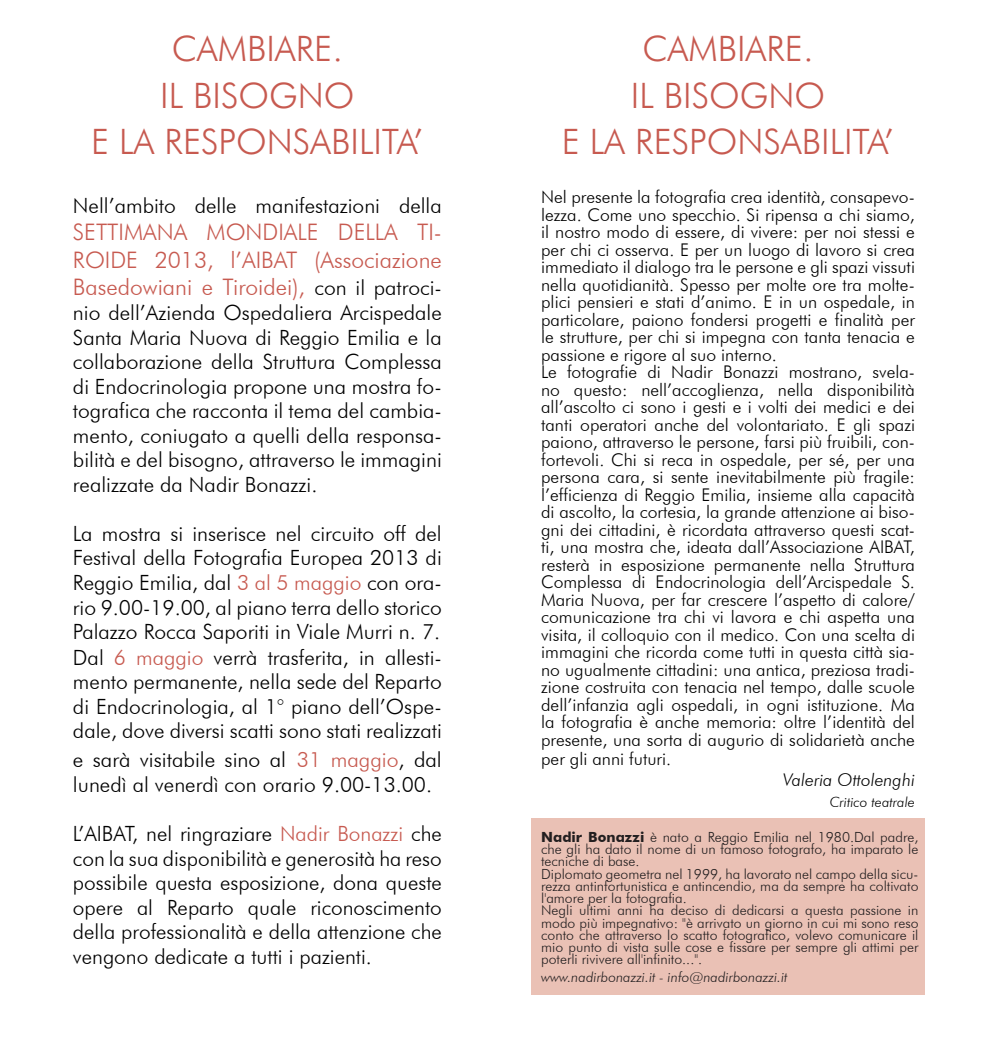
<style>
.page{position:relative;width:988px;height:1042px;background:#fff}
.page>*{position:absolute;margin:0;border:0;box-sizing:border-box;transform-origin:0 0}
.t1{font:300 35px "Futura BT";color:#c75a50}
.t2{font:300 22.75px/27.3px "Futura BT";color:#c75a50;text-align:justify}
.t3{font:300 21px/24.5px "Futura BT";color:#000;text-align:justify}
.t4{font:300 17.5px/17.5px "Futura BT";color:#000;text-align:justify}
.t5{font:italic 300 17.5px "Futura BT";color:#000}
.t6{font:300 14px/12.2px "Futura BT";color:#231f20;text-align:justify}
.t7{font:italic 300 14px "Futura BT";color:#231f20}
.t8{font:italic 300 14px "Futura BT";color:#000}
.s1{font-size:21px;color:#000}
.s2{color:#c75a50}
.s3{font-weight:700}
</style>
<div class="page">
<div style="left:531px;top:819px;width:393px;height:176px;background:#eac1b5"></div>
<p class="t1" style="left:172px;top:28px;width:173px">CAMBIARE.</p>
<p class="t1" style="left:160px;top:74px;width:196px">IL BISOGNO</p>
<p class="t1" style="left:91px;top:120px;width:334px">E LA RESPONSABILITA’</p>
<p class="t3" style="left:73px;top:193px;width:370px">Nell’ambito delle manifestazioni della</p>
<p class="t2" style="left:73px;top:218px;width:370px">SETTIMANA MONDIALE DELLA TI-ROIDE 2013, l’AIBAT (Associazione Basedowiani e Tiroidei), <span class="s1">con il patroci-</span></p>
<p class="t3" style="left:73px;top:300px;width:370px">nio dell’Azienda Ospedaliera Arcispedale Santa Maria Nuova di Reggio Emilia e la collaborazione della Struttura Complessa di Endocrinologia propone una mostra fo&shy;tografica che racconta il tema del cambia&shy;mento, coniugato a quelli della responsa&shy;bilità e del bisogno, attraverso le immagini realizzate da Nadir Bonazzi.</p>
<p class="t3" style="left:73px;top:521px;width:370px">La mostra si inserisce nel circuito off del Festival della Fotografia Europea 2013 di Reggio Emilia, dal <span class="s2">3 al 5 maggio</span> con ora&shy;rio 9.00-19.00, al piano terra dello storico Palazzo Rocca Saporiti in Viale Murri n. 7.</p>
<p class="t3" style="left:73px;top:644px;width:370px">Dal <span class="s2">6 maggio</span> verrà trasferita, in allesti&shy;mento permanente, nella sede del Reparto di Endocrinologia, al 1° piano dell’Ospe&shy;dale, dove diversi scatti sono stati realizzati</p>
<p class="t3" style="left:73px;top:747px;width:370px">e sarà visitabile sino al <span class="s2">31 maggio</span>, dal lunedì al venerdì con orario 9.00-13.00.</p>
<p class="t3" style="left:73px;top:821px;width:370px">L’AIBAT, nel ringraziare <span class="s2">Nadir Bonazzi</span> che con la sua disponibilità e generosità ha reso possibile questa esposizione, dona queste opere al Reparto quale riconoscimento della professionalità e della attenzione che vengono dedicate a tutti i pazienti.</p>
<p class="t1" style="left:642px;top:28px;width:173px">CAMBIARE.</p>
<p class="t1" style="left:630px;top:74px;width:196px">IL BISOGNO</p>
<p class="t1" style="left:561px;top:120px;width:334px">E LA RESPONSABILITA’</p>
<p class="t4" style="left:541px;top:188px;width:375px">Nel presente la fotografia crea identità, consapevo&shy;lezza. Come uno specchio. Si ripensa a chi siamo, il nostro modo di essere, di vivere: per noi stessi e per chi ci osserva. E per un luogo di lavoro si crea immediato il dialogo tra le persone e gli spazi vissuti nella quotidianità. Spesso per molte ore tra molte&shy;plici pensieri e stati d’animo. E in un ospedale, in particolare, paiono fondersi progetti e finalità per le strutture, per chi si impegna con tanta tenacia e passione e rigore al suo interno.</p>
<p class="t4" style="left:541px;top:363px;width:375px">Le fotografie di Nadir Bonazzi mostrano, svela&shy;no questo: nell’accoglienza, nella disponibilità all’ascolto ci sono i gesti e i volti dei medici e dei tanti operatori anche del volontariato. E gli spazi paiono, attraverso le persone, farsi più fruibili, con&shy;fortevoli. Chi si reca in ospedale, per sé, per una persona cara, si sente inevitabilmente più fragile: l’efficienza di Reggio Emilia, insieme alla capacità di ascolto, la cortesia, la grande attenzione ai biso&shy;gni dei cittadini, è ricordata attraverso questi scat&shy;ti, una mostra che, ideata dall’Associazione AIBAT, resterà in esposizione permanente nella Struttura Complessa di Endocrinologia dell’Arcispedale S.<br>Maria Nuova, per far crescere l’aspetto di calore/ comunicazione tra chi vi lavora e chi aspetta una visita, il colloquio con il medico. Con una scelta di immagini che ricorda come tutti in questa città sia&shy;no ugualmente cittadini: una antica, preziosa tradi&shy;zione costruita con tenacia nel tempo, dalle scuole dell’infanzia agli ospedali, in ogni istituzione. Ma la fotografia è anche memoria: oltre l’identità del presente, una sorta di augurio di solidarietà anche</p>
<p class="t4" style="left:541px;top:750px;width:131px">per gli anni futuri.</p>
<p class="t5" style="left:782px;top:769px;width:133px">Valeria Ottolenghi</p>
<p class="t8" style="left:829px;top:793px;width:87px">Critico teatrale</p>
<p class="t6" style="left:541px;top:830px;width:378px"><span class="s3">Nadir Bonazzi</span> è nato a Reggio Emilia nel 1980.Dal padre, che gli ha dato il nome di un famoso fotografo, ha imparato le tecniche di base.</p>
<p class="t6" style="left:541px;top:867px;width:379px">Diplomato geometra nel 1999, ha lavorato nel campo della sicu&shy;rezza antinfortunistica e antincendio, ma da sempre ha coltivato l'amore per la fotografia.</p>
<p class="t6" style="left:541px;top:904px;width:379px">Negli ultimi anni ha deciso di dedicarsi a questa passione in modo più impegnativo: "è arrivato un giorno in cui mi sono reso conto che attraverso lo scatto fotografico, volevo comunicare il mio punto di vista sulle cose e fissare per sempre gli attimi per poterli rivivere all'infinito...".</p>
<p class="t7" style="left:541px;top:968px;width:248px">www.nadirbonazzi.it - info@nadirbonazzi.it</p>
</div>
